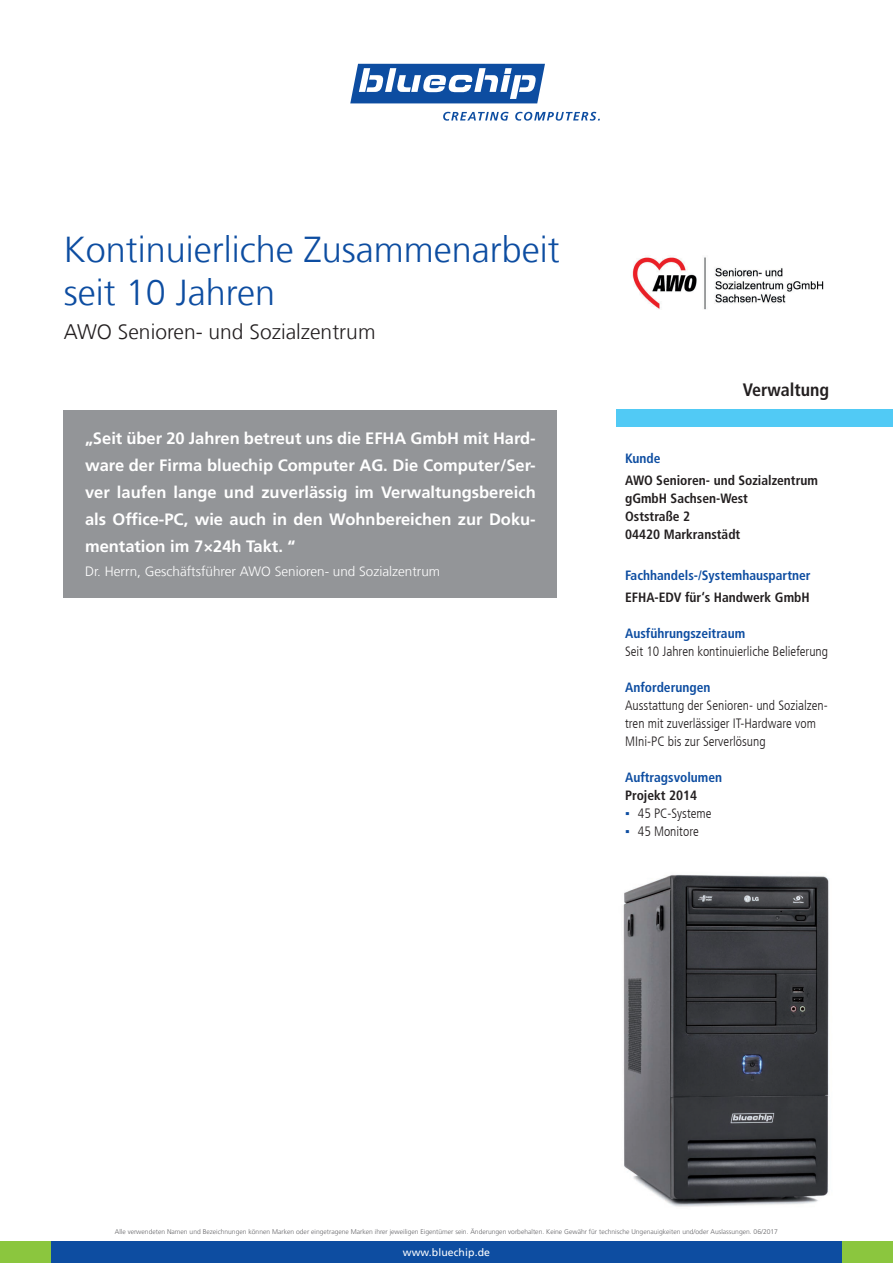
<style>
.page{position:relative;width:893px;height:1263px;background:#fff}
.page>*{position:absolute;margin:0;border:0;box-sizing:border-box;transform-origin:0 0}
.t1{font:300 36px/43.2px "Frutiger LT Com";color:#0d4da1}
.t2{font:300 21px "Frutiger LT Com";color:#231f20}
.t3{font:700 condensed 18px "Frutiger LT Com";color:#231f20}
.t4{font:700 16.5px/27px "Frutiger LT Com";color:#fff;text-align:justify}
.t5{font:300 condensed 13.5px/18px "Frutiger LT Com";color:#231f20}
.t6{font:700 condensed 13.5px/18px "Frutiger LT Com";color:#231f20}
.t7{font:700 condensed 13.5px "Frutiger LT Com";color:#0d4da1}
.t8{font:300 13.5px "Frutiger LT Com";color:#fff}
.t9{font:10.5px "Frutiger LT Com";letter-spacing:.01em;color:#fff}
.t10{font:300 6.75px "Frutiger LT Com";color:#636366}
.s1{font-family:"Verdana";font-weight:400;font-stretch:normal;color:#0d4da1}
</style>
<div class="page">
<div style="left:0;top:1242px;width:893px;height:21px;background:#8bc63e"></div>
<div style="left:51px;top:1242px;width:791px;height:21px;background:#0d4da1"></div>
<svg style="left:350px;top:64px;width:195px;height:39px"></svg>
<svg style="left:443px;top:112px;width:66px;height:9px"></svg>
<svg style="left:515px;top:112px;width:85px;height:9px"></svg>
<div style="left:617px;top:410px;width:276px;height:17px;background:#51caf5"></div>
<img style="left:623px;top:874px;width:206px;height:333px">
<div style="left:64px;top:410px;width:493px;height:187px;background:#939598"></div>
<img style="left:632px;top:257px;width:192px;height:53px">
<p class="t1" style="left:64px;top:228px;width:498px">Kontinuierliche Zusammenarbeit seit 10 Jahren</p>
<p class="t2" style="left:64px;top:320px;width:313px">AWO Senioren- und Sozialzentrum</p>
<p class="t4" style="left:85px;top:424px;width:452px">„Seit über 20 Jahren betreut uns die EFHA GmbH mit Hard&shy;ware der Firma bluechip Computer AG. Die Computer/Ser&shy;ver laufen lange und zuverlässig im Verwaltungsbereich als Office-PC, wie auch in den Wohnbereichen zur Doku&shy;mentation im 7×24h Takt. “</p>
<p class="t8" style="left:85px;top:564px;width:357px">Dr. Herrn, Geschäftsführer AWO Senioren- und Sozialzentrum</p>
<p class="t3" style="left:743px;top:379px;width:88px">Verwaltung</p>
<p class="t7" style="left:625px;top:450px;width:37px">Kunde</p>
<p class="t6" style="left:625px;top:471px;width:194px">AWO Senioren- und Sozialzentrum gGmbH Sachsen-West</p>
<p class="t6" style="left:625px;top:507px;width:67px">Oststraße 2</p>
<p class="t6" style="left:625px;top:525px;width:117px">04420 Markranstädt</p>
<p class="t7" style="left:625px;top:567px;width:187px">Fachhandels-/Systemhauspartner</p>
<p class="t6" style="left:625px;top:588px;width:186px">EFHA-EDV für‘s Handwerk GmbH</p>
<p class="t7" style="left:625px;top:625px;width:122px">Ausführungszeitraum</p>
<p class="t5" style="left:625px;top:642px;width:204px">Seit 10 Jahren kontinuierliche Belieferung</p>
<p class="t7" style="left:625px;top:679px;width:87px">Anforderungen</p>
<p class="t5" style="left:625px;top:696px;width:204px">Ausstattung der Senioren- und Sozialzen&shy;tren mit zuverlässiger IT-Hardware vom<br>MIni-PC bis zur Serverlösung</p>
<p class="t7" style="left:625px;top:769px;width:99px">Auftragsvolumen</p>
<p class="t6" style="left:625px;top:786px;width:74px">Projekt 2014</p>
<p class="t5" style="left:625px;top:804px;width:88px"><span class="s1">▪</span> 45 PC-Systeme</p>
<p class="t5" style="left:625px;top:822px;width:75px"><span class="s1">▪</span> 45 Monitore</p>
<p class="t10" style="left:115px;top:1228px;width:665px">Alle verwendeten Namen und Bezeichnungen können Marken oder eingetragene Marken ihrer jeweiligen Eigentümer sein. Änderungen vorbehalten. Keine Gewähr für technische Ungenauigkeiten und/oder Auslassungen. 06/2017</p>
<p class="t9" style="left:403px;top:1246px;width:89px">www.bluechip.de</p>
</div>
